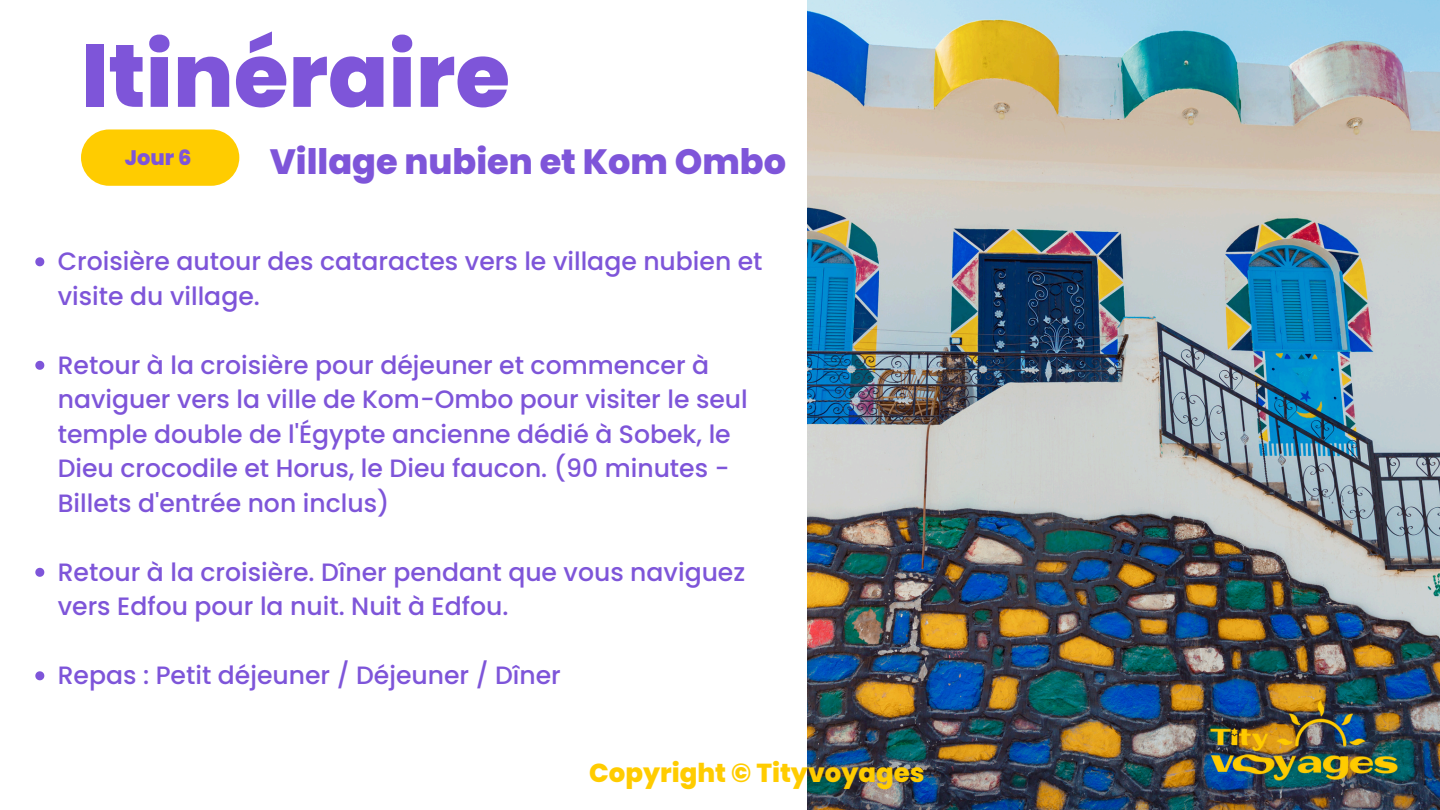
<style>
.page{position:relative;width:1440px;height:810px;background:#fff}
.page>*{position:absolute;margin:0;border:0;box-sizing:border-box;transform-origin:0 0}
.t1{font:800 88.7px "Poppins";color:#7e55d9}
.t2{font:800 35.1px "Poppins";color:#7e55d9}
.t3{font:800 26px "Poppins";color:#fc0}
.t4{font:500 25.1px/34.5px "Poppins";color:#7e55d9}
.t5{font:800 21px "Poppins";color:#7e55d9}
</style>
<div class="page">
<img style="left:808px;top:0;width:632px;height:810px">
<svg style="left:35px;top:257px;width:9px;height:9px"></svg>
<svg style="left:35px;top:361px;width:9px;height:9px"></svg>
<svg style="left:35px;top:568px;width:9px;height:9px"></svg>
<svg style="left:35px;top:671px;width:9px;height:9px"></svg>
<div style="left:81px;top:129px;width:158px;height:57px;background:#fc0;border-radius:28px"></div>
<h1 class="t1" style="left:81px;top:14px;width:431px">Itinéraire</h1>
<p class="t5" style="left:125px;top:143px;width:68px">Jour 6</p>
<p class="t2" style="left:270px;top:137px;width:518px">Village nubien et Kom Ombo</p>
<p class="t4" style="left:58px;top:244px;width:706px">Croisière autour des cataractes vers le village nubien et visite du village.</p>
<p class="t4" style="left:58px;top:348px;width:692px">Retour à la croisière pour déjeuner et commencer à naviguer vers la ville de Kom-Ombo pour visiter le seul temple double de l'Égypte ancienne dédié à Sobek, le Dieu crocodile et Horus, le Dieu faucon. (90 minutes - Billets d'entrée non inclus)</p>
<p class="t4" style="left:58px;top:555px;width:689px">Retour à la croisière. Dîner pendant que vous naviguez vers Edfou pour la nuit. Nuit à Edfou.</p>
<p class="t4" style="left:58px;top:658px;width:505px">Repas : Petit déjeuner / Déjeuner / Dîner</p>
<h2 class="t3" style="left:589px;top:754px;width:337px">Copyright © Tityvoyages</h2>
</div>
